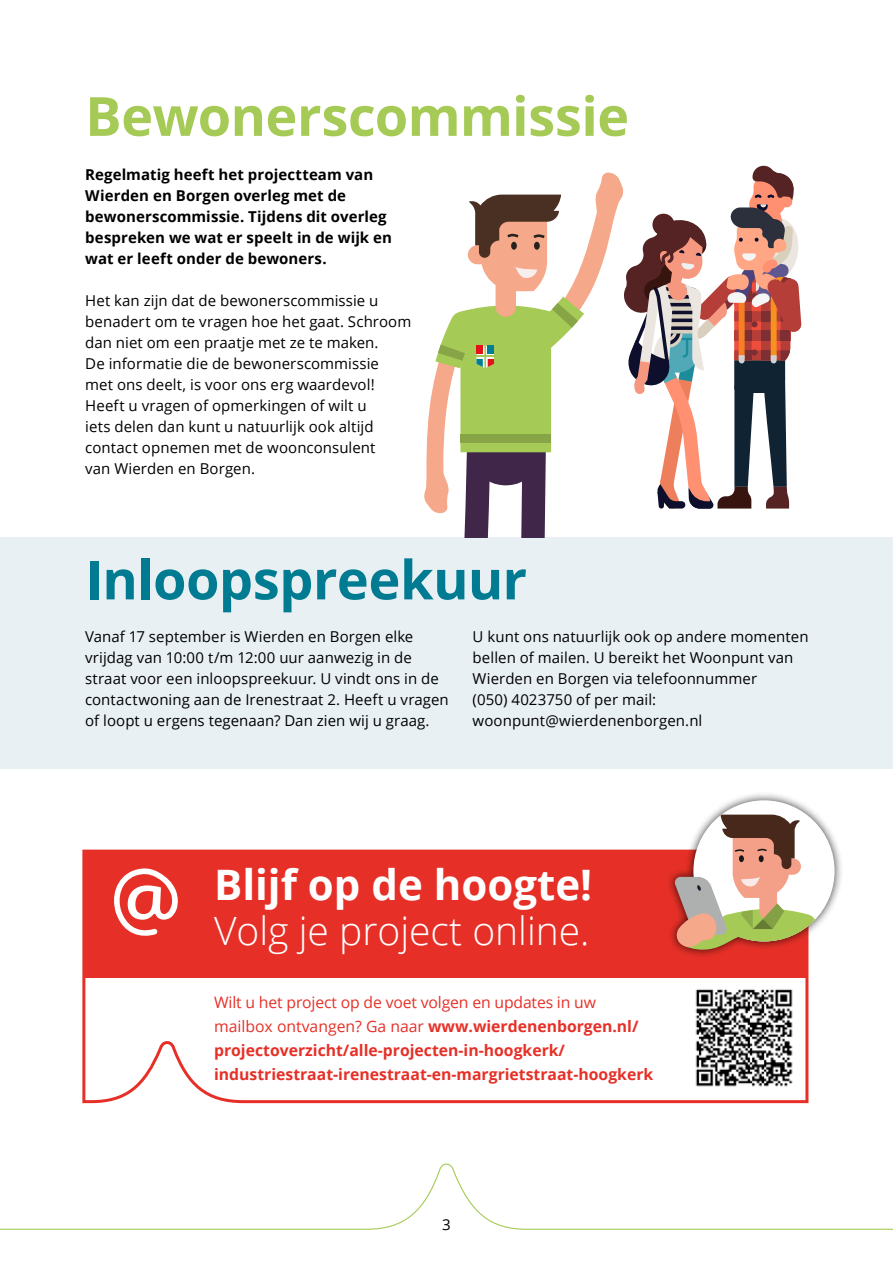
<style>
.page{position:relative;width:893px;height:1263px;background:#fff}
.page>*{position:absolute;margin:0;border:0;box-sizing:border-box;transform-origin:0 0}
.t1{font:700 54px "Open Sans";letter-spacing:-.01em;color:#a6ca56}
.t2{font:700 54px "Open Sans";letter-spacing:-.01em;color:#007b92}
.t3{font:700 42px "Open Sans";color:#fff}
.t4{font:300 39px "Open Sans";color:#fff}
.t5{font:700 15.75px/24px "Open Sans";color:#e63027}
.t6{font:15px/21px "Open Sans";letter-spacing:.005em;color:#000}
.t7{font:700 15px/21px "Open Sans";letter-spacing:.005em;color:#000}
.s1{font-weight:400}
</style>
<div class="page">
<div style="left:0;top:537px;width:893px;height:231px;background:#e9f0f4"></div>
<svg style="left:0;top:1163px;width:893px;height:67px"></svg>
<svg style="left:424px;top:166px;width:378px;height:371px"></svg>
<svg style="left:82px;top:849px;width:727px;height:255px"></svg>
<div style="left:83px;top:851px;width:724px;height:126px;background:#e63027"></div>
<div style="left:666px;top:791px;width:177px;height:168px;background:#000;opacity:.75"></div>
<div style="left:693px;top:800px;width:142px;height:141px;background:#fff;border-radius:50%"></div>
<svg style="left:675px;top:815px;width:150px;height:141px"></svg>
<svg style="left:114px;top:868px;width:64px;height:68px"></svg>
<img style="left:687px;top:980px;width:113px;height:112px">
<h1 class="t1" style="left:85px;top:78px;width:545px">Bewonerscommissie</h1>
<p class="t7" style="left:85px;top:164px;width:308px">Regelmatig heeft het projectteam van Wierden en Borgen overleg met de bewonerscommissie. Tijdens dit overleg bespreken we wat er speelt in de wijk en wat er leeft onder de bewoners.</p>
<p class="t6" style="left:85px;top:290px;width:328px">Het kan zijn dat de bewonerscommissie u benadert om te vragen hoe het gaat. Schroom dan niet om een praatje met ze te maken.<br>De informatie die de bewonerscommissie<br>met ons deelt, is voor ons erg waardevol!<br>Heeft u vragen of opmerkingen of wilt u<br>iets delen dan kunt u natuurlijk ook altijd contact opnemen met de woonconsulent<br>van Wierden en Borgen.</p>
<h1 class="t2" style="left:85px;top:542px;width:443px">Inloopspreekuur</h1>
<p class="t6" style="left:85px;top:626px;width:365px">Vanaf 17 september is Wierden en Borgen elke vrijdag van 10:00 t/m 12:00 uur aanwezig in de straat voor een inloopspreekuur. U vindt ons in de contactwoning aan de Irenestraat 2. Heeft u vragen of loopt u ergens tegenaan? Dan zien wij u graag.</p>
<p class="t6" style="left:473px;top:626px;width:337px">U kunt ons natuurlijk ook op andere momenten bellen of mailen. U bereikt het Woonpunt van Wierden en Borgen via telefoonnummer<br>(050) 4023750 of per mail: woonpunt@wierdenenborgen.nl</p>
<h2 class="t3" style="left:214px;top:855px;width:380px">Blijf op de hoogte!</h2>
<h3 class="t4" style="left:214px;top:904px;width:377px">Volg je project online.</h3>
<p class="t5" style="left:214px;top:990px;width:441px"><span class="s1">Wilt u het project op de voet volgen en updates in uw mailbox ontvangen? Ga naar</span> www.wierdenenborgen.nl/ projectoverzicht/alle-projecten-in-hoogkerk/ industriestraat-irenestraat-en-margrietstraat-hoogkerk</p>
<p class="t6" style="left:442px;top:1214px;width:10px">3</p>
</div>
